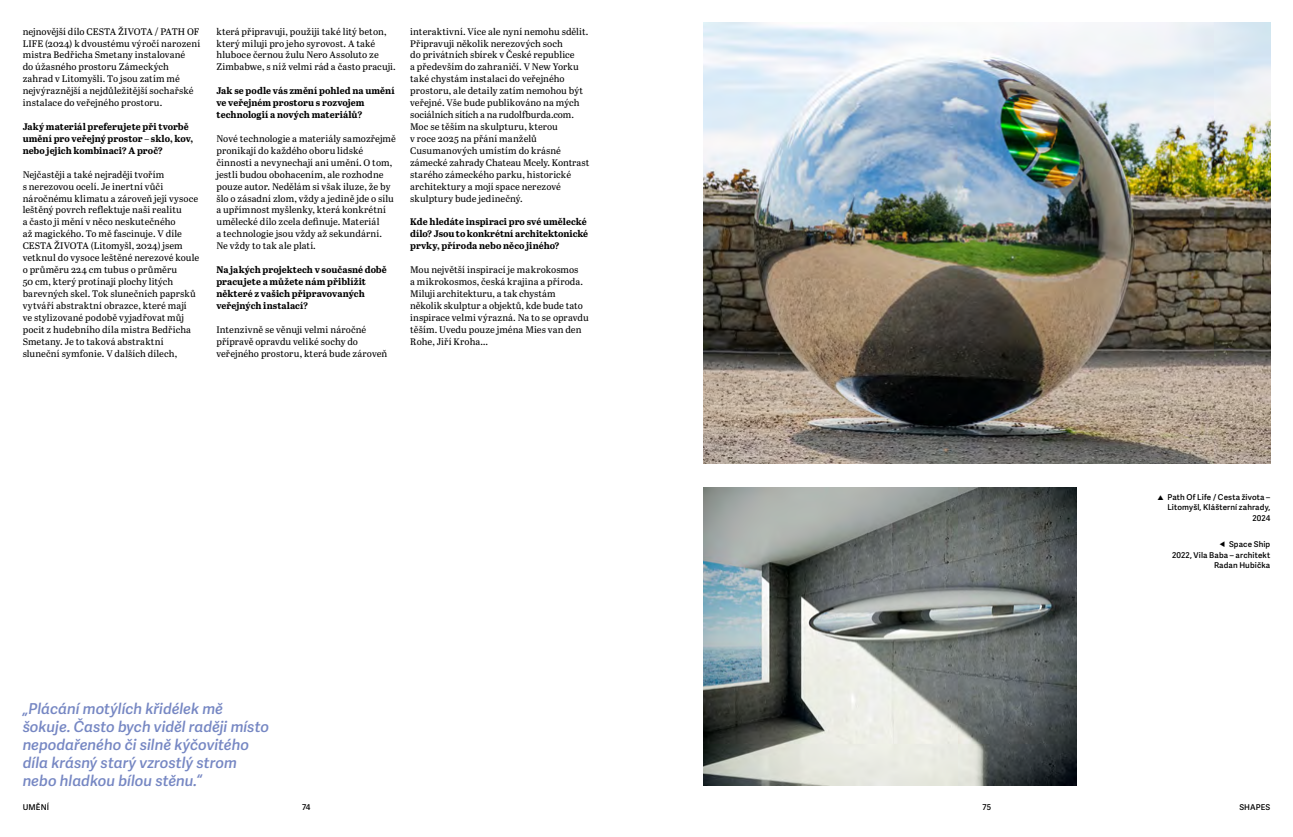
<style>
.page{position:relative;width:1293px;height:837px;background:#fff}
.page>*{position:absolute;margin:0;border:0;box-sizing:border-box;transform-origin:0 0}
.t1{font:italic 600 15px/18px "Adelle Sans";letter-spacing:-.005em;color:#7687c3}
.t2{font:9.5px/11.9px "Abril Text";letter-spacing:.005em;color:#000}
.t3{font:700 9.5px/11.9px "Abril Text";color:#000}
.t4{font:600 8px/10.5px "Adelle Sans";letter-spacing:.015em;color:#000;text-align:right}
.s1{font-family:"Abril Text";font-weight:400}
</style>
<div class="page">
<img style="left:703px;top:23px;width:567px;height:440px">
<img style="left:703px;top:487px;width:373px;height:298px">
<p class="t2" style="left:23px;top:25px;width:179px">nejnovější dílo CESTA ŽIVOTA / PATH OF LIFE (2024) k dvoustému výročí narození mistra Bedřicha Smetany instalované<br>do úžasného prostoru Zámeckých zahrad v Litomyšli. To jsou zatím mé nejvýraznější a nejdůležitější sochařské instalace do veřejného prostoru.</p>
<p class="t3" style="left:23px;top:120px;width:172px">Jaký materiál preferujete při tvorbě umění pro veřejný prostor – sklo, kov, nebo jejich kombinaci? A proč?</p>
<p class="t2" style="left:23px;top:168px;width:178px">Nejčastěji a také nejraději tvořím<br>s nerezovou ocelí. Je inertní vůči náročnému klimatu a zároveň její vysoce leštěný povrch reflektuje naši realitu<br>a často ji mění v něco neskutečného<br>až magického. To mě fascinuje. V díle CESTA ŽIVOTA (Litomyšl, 2024) jsem vetknul do vysoce leštěné nerezové koule o průměru 224 cm tubus o průměru<br>50 cm, který protínají plochy litých barevných skel. Tok slunečních paprsků vytváří abstraktní obrazce, které mají<br>ve stylizované podobě vyjadřovat můj pocit z hudebního díla mistra Bedřicha Smetany. Je to taková abstraktní sluneční symfonie. V dalších dílech,</p>
<p class="t2" style="left:216px;top:25px;width:181px">která připravuji, použiji také litý beton, který miluji pro jeho syrovost. A také hluboce černou žulu Nero Assoluto ze Zimbabwe, s níž velmi rád a často pracuji.</p>
<p class="t3" style="left:216px;top:84px;width:180px">Jak se podle vás změní pohled na umění ve veřejném prostoru s rozvojem technologií a nových materiálů?</p>
<p class="t2" style="left:216px;top:132px;width:181px">Nové technologie a materiály samozřejmě pronikají do každého oboru lidské činnosti a nevynechají ani umění. O tom, jestli budou obohacením, ale rozhodne pouze autor. Nedělám si však iluze, že by šlo o zásadní zlom, vždy a jedině jde o sílu a upřímnost myšlenky, která konkrétní umělecké dílo zcela definuje. Materiál<br>a technologie jsou vždy až sekundární.<br>Ne vždy to tak ale platí.</p>
<p class="t3" style="left:216px;top:263px;width:172px">Na jakých projektech v současné době pracujete a můžete nám přiblížit některé z vašich připravovaných veřejných instalací?</p>
<p class="t2" style="left:216px;top:323px;width:172px">Intenzivně se věnuji velmi náročné přípravě opravdu veliké sochy do veřejného prostoru, která bude zároveň</p>
<p class="t2" style="left:410px;top:25px;width:181px">interaktivní. Více ale nyní nemohu sdělit.<br>Připravuji několik nerezových soch<br>do privátních sbírek v České republice<br>a především do zahraničí. V New Yorku také chystám instalaci do veřejného prostoru, ale detaily zatím nemohou být veřejné. Vše bude publikováno na mých sociálních sítích a na rudolfburda.com.<br>Moc se těším na skulpturu, kterou<br>v roce 2025 na přání manželů Cusumanových umístím do krásné zámecké zahrady Chateau Mcely. Kontrast starého zámeckého parku, historické architektury a mojí space nerezové skulptury bude jedinečný.</p>
<p class="t3" style="left:410px;top:215px;width:180px">Kde hledáte inspiraci pro své umělecké dílo? Jsou to konkrétní architektonické prvky, příroda nebo něco jiného?</p>
<p class="t2" style="left:410px;top:263px;width:180px">Mou největší inspirací je makrokosmos<br>a mikrokosmos, česká krajina a příroda.<br>Miluji architekturu, a tak chystám několik skulptur a objektů, kde bude tato inspirace velmi výrazná. Na to se opravdu těším. Uvedu pouze jména Mies van den Rohe, Jiří Kroha…</p>
<h1 class="t1" style="left:23px;top:699px;width:248px">„Plácání motýlích křidélek mě šokuje. Často bych viděl raději místo nepodařeného či silně kýčovitého díla krásný starý vzrostlý strom nebo hladkou bílou stěnu.“</h1>
<p class="t4" style="left:1157px;top:491px;width:114px"><span class="s1">w</span> Path Of Life / Cesta života –<br>Litomyšl, Klášterní zahrady,<br>2024</p>
<p class="t4" style="left:1172px;top:539px;width:100px"><span class="s1">u</span> Space Ship<br>2022, Vila Baba – architekt<br>Radan Hubička</p>
<p class="t4" style="left:23px;top:801px;width:28px">UMĚNÍ</p>
<p class="t4" style="left:302px;top:801px;width:10px">74</p>
<p class="t4" style="left:982px;top:801px;width:10px">75</p>
<p class="t4" style="left:1239px;top:801px;width:32px">SHAPES</p>
</div>
